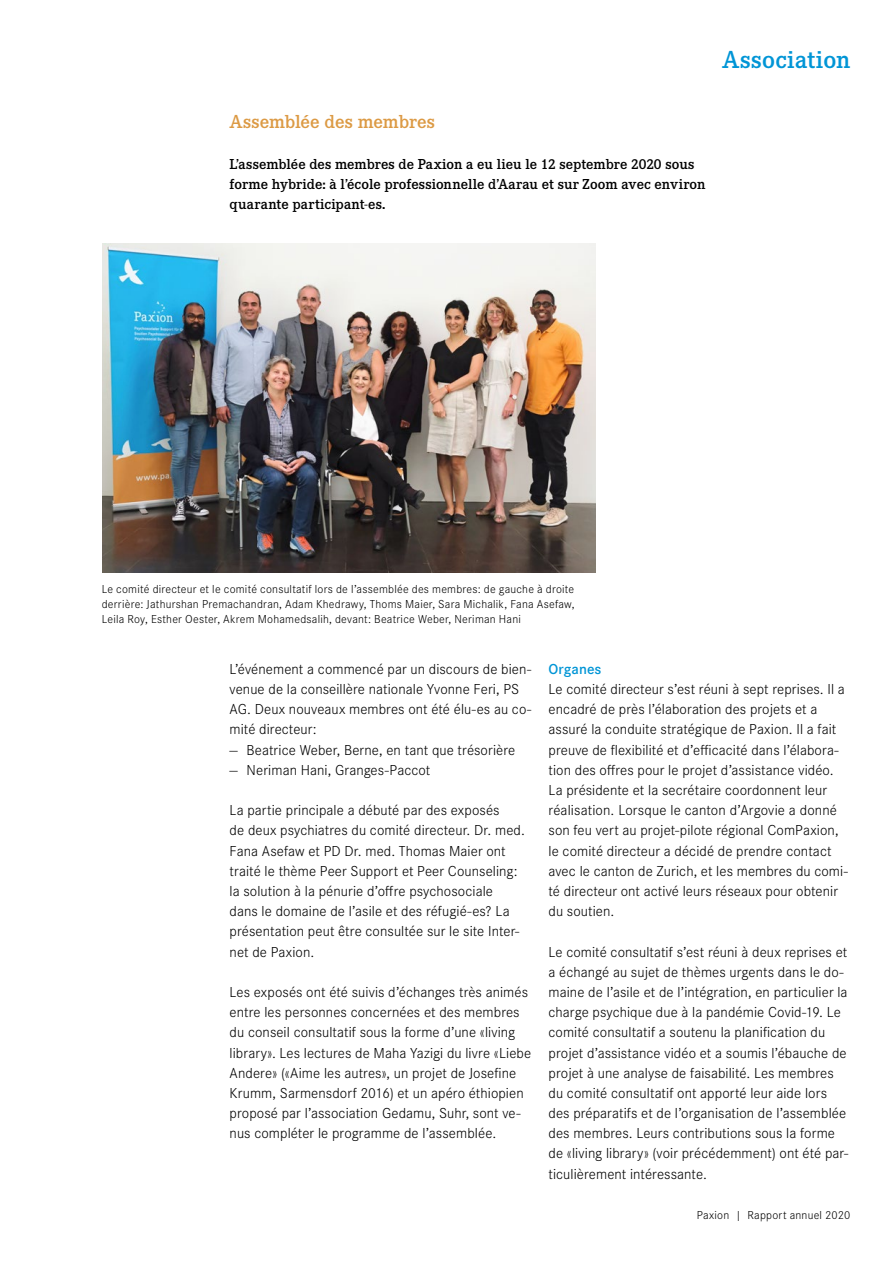
<style>
.page{position:relative;width:893px;height:1263px;background:#fff}
.page>*{position:absolute;margin:0;border:0;box-sizing:border-box;transform-origin:0 0}
.t1{font:600 25.5px "Corporate E Pro";letter-spacing:.01em;color:#0095d6}
.t2{font:600 19.5px "Corporate E Pro";letter-spacing:-.005em;color:#dc9a44}
.t3{font:300 15px/20.2px "Corporate S Pro";letter-spacing:.005em;color:#000}
.t4{font:600 15px/20.2px "Corporate E Pro";color:#000}
.t5{font:600 15px "Corporate S Pro";letter-spacing:.005em;color:#0095d6}
.t6{font:300 12px/15.1px "Corporate S Pro";letter-spacing:.02em;color:#000;text-align:justify}
</style>
<div class="page">
<img style="left:102px;top:244px;width:493px;height:329px">
<h1 class="t1" style="left:722px;top:42px;width:130px">Association</h1>
<h2 class="t2" style="left:230px;top:109px;width:207px">Assemblée des membres</h2>
<p class="t4" style="left:230px;top:153px;width:477px">L’assemblée des membres de Paxion a eu lieu le 12 septembre 2020 sous forme hybride: à l’école professionnelle d’Aarau et sur Zoom avec environ quarante participant-es.</p>
<p class="t6" style="left:102px;top:581px;width:474px">Le comité directeur et le comité consultatif lors de l’assemblée des membres: de gauche à droite derrière: Jathurshan Premachandran, Adam Khedrawy, Thoms Maier, Sara Michalik, Fana Asefaw, Leila Roy, Esther Oester, Akrem Mohamedsalih, devant: Beatrice Weber, Neriman Hani</p>
<p class="t5" style="left:549px;top:658px;width:54px">Organes</p>
<p class="t3" style="left:549px;top:678px;width:301px">Le comité directeur s’est réuni à sept reprises. Il a encadré de près l’élaboration des projets et a assuré la conduite stratégique de Paxion. Il a fait preuve de flexibilité et d’efficacité dans l’élabora&shy;tion des offres pour le projet d’assistance vidéo.<br>La présidente et la secrétaire coordonnent leur réalisation. Lorsque le canton d’Argovie a donné son feu vert au projet-pilote régional ComPaxion, le comité directeur a décidé de prendre contact avec le canton de Zurich, et les membres du comi&shy;té directeur ont activé leurs réseaux pour obtenir du soutien.</p>
<p class="t3" style="left:549px;top:940px;width:301px">Le comité consultatif s’est réuni à deux reprises et a échangé au sujet de thèmes urgents dans le do&shy;maine de l’asile et de l’intégration, en particulier la charge psychique due à la pandémie Covid-19. Le comité consultatif a soutenu la planification du projet d’assistance vidéo et a soumis l’ébauche de projet à une analyse de faisabilité. Les membres du comité consultatif ont apporté leur aide lors des préparatifs et de l’organisation de l’assemblée des membres. Leurs contributions sous la forme de «living library» (voir précédemment) ont été par&shy;ticulièrement intéressante.</p>
<p class="t3" style="left:230px;top:658px;width:303px">L’événement a commencé par un discours de bien&shy;venue de la conseillère nationale Yvonne Feri, PS AG. Deux nouveaux membres ont été élu-es au co&shy;mité directeur:</p>
<p class="t3" style="left:230px;top:739px;width:287px">— Beatrice Weber, Berne, en tant que trésorière</p>
<p class="t3" style="left:230px;top:759px;width:202px">— Neriman Hani, Granges-Paccot</p>
<p class="t3" style="left:230px;top:799px;width:297px">La partie principale a débuté par des exposés<br>de deux psychiatres du comité directeur. Dr. med.<br>Fana Asefaw et PD Dr. med. Thomas Maier ont traité le thème Peer Support et Peer Counseling: la solution à la pénurie d’offre psychosociale dans le domaine de l’asile et des réfugié-es? La présentation peut être consultée sur le site Inter&shy;net de Paxion.</p>
<p class="t3" style="left:230px;top:981px;width:303px">Les exposés ont été suivis d’échanges très animés entre les personnes concernées et des membres du conseil consultatif sous la forme d’une «living library». Les lectures de Maha Yazigi du livre «Liebe Andere» («Aime les autres», un projet de Josefine Krumm, Sarmensdorf 2016) et un apéro éthiopien proposé par l’association Gedamu, Suhr, sont ve&shy;nus compléter le programme de l’assemblée.</p>
<p class="t6" style="left:697px;top:1207px;width:155px">Paxion | Rapport annuel 2020</p>
</div>
